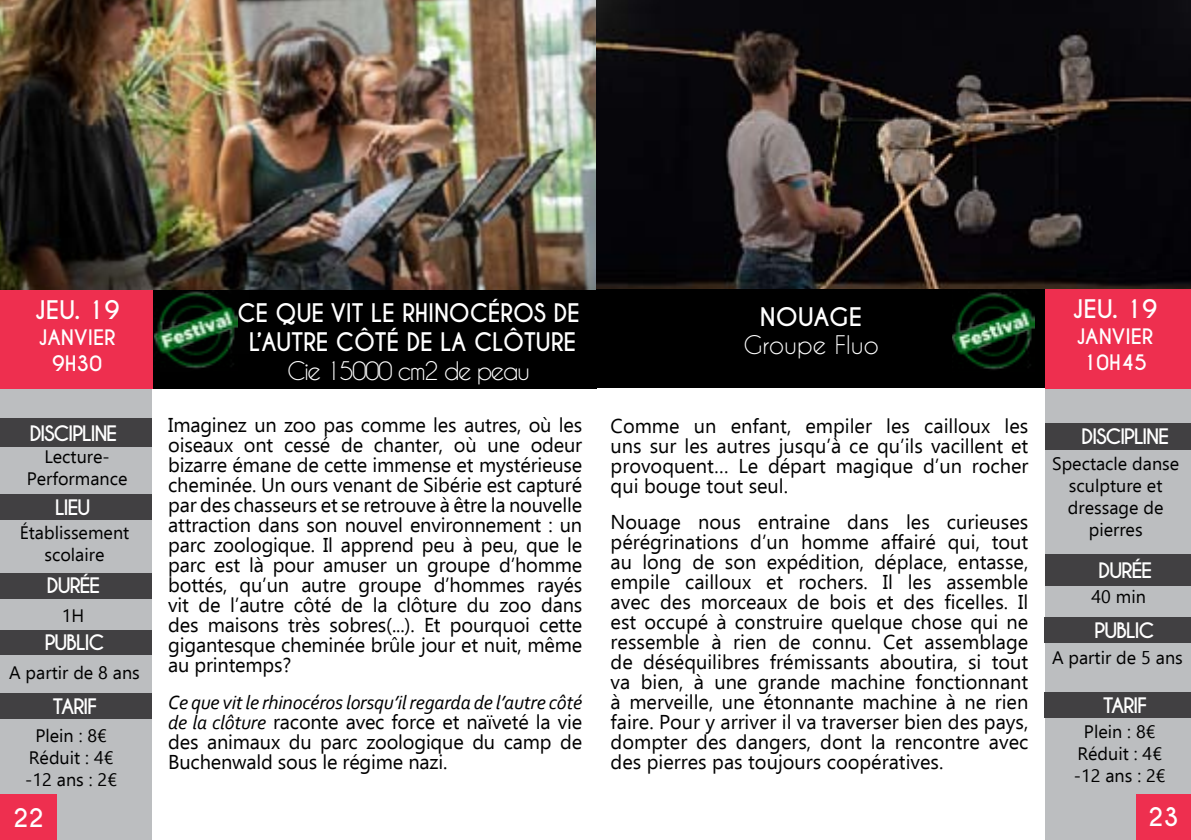
<style>
.page{position:relative;width:1191px;height:840px;background:#fff}
.page>*{position:absolute;margin:0;border:0;box-sizing:border-box;transform-origin:0 0}
.t1{font:700 24px "Caviar Dreams";color:#fff;scale:.95 1}
.t2{font:24px "Caviar Dreams";letter-spacing:-.07em;color:#fff}
.t3{font:700 24px "Caviar Dreams";color:#fff}
.t4{font:20px/20px "Ebrima";letter-spacing:-.005em;color:#000;text-align:justify}
.t5{font:700 20px "Caviar Dreams";letter-spacing:-.07em;color:#fff}
.t6{font:italic 20px "Corbel";letter-spacing:-.01em;color:#000}
.t7{font:700 20px/26px "Caviar Dreams";color:#fff;text-align:center}
.t8{font:18px/22px "Ebrima";color:#000;text-align:center}
.s1{font-family:"Corbel";font-style:italic}
</style>
<div class="page">
<div style="left:0;top:267px;width:152px;height:572px;background:#bcbec0"></div>
<div style="left:1045px;top:282px;width:146px;height:557px;background:#bcbec0"></div>
<div style="left:597px;top:251px;width:448px;height:137px;background:#000"></div>
<div style="left:153px;top:283px;width:444px;height:105px;background:#000"></div>
<div style="left:0;top:794px;width:56px;height:45px;background:#ee2f4f"></div>
<div style="left:1045px;top:288px;width:146px;height:100px;background:#ee2f4f"></div>
<div style="left:1136px;top:794px;width:55px;height:45px;background:#ee2f4f"></div>
<div style="left:1045px;top:422px;width:146px;height:27px;background:#414042"></div>
<div style="left:1044px;top:617px;width:147px;height:24px;background:#414042"></div>
<div style="left:1045px;top:691px;width:146px;height:26px;background:#414042"></div>
<div style="left:0;top:288px;width:152px;height:100px;background:#ee2f4f"></div>
<div style="left:1045px;top:554px;width:146px;height:31px;background:#414042"></div>
<img style="left:0;top:0;width:595px;height:289px">
<img style="left:237px;top:288px;width:11px;height:40px">
<img style="left:155px;top:288px;width:82px;height:81px">
<img style="left:597px;top:0;width:594px;height:288px">
<img style="left:952px;top:292px;width:82px;height:78px">
<div style="left:0;top:418px;width:152px;height:29px;background:#414042"></div>
<div style="left:0;top:630px;width:152px;height:24px;background:#414042"></div>
<div style="left:0;top:693px;width:152px;height:25px;background:#414042"></div>
<div style="left:0;top:572px;width:152px;height:26px;background:#414042"></div>
<div style="left:0;top:494px;width:152px;height:26px;background:#414042"></div>
<p class="t3" style="left:35px;top:296px;width:86px">JEU. 19</p>
<p class="t7" style="left:39px;top:325px;width:78px">JANVIER<br>9H30</p>
<p class="t5" style="left:29px;top:421px;width:89px">DISCIPLINE</p>
<p class="t8" style="left:27px;top:444px;width:102px">Lecture-<br>Performance</p>
<p class="t5" style="left:55px;top:495px;width:37px">LIEU</p>
<p class="t8" style="left:20px;top:521px;width:111px">Établissement scolaire</p>
<p class="t5" style="left:47px;top:573px;width:55px">DURÉE</p>
<p class="t8" style="left:62px;top:604px;width:24px">1H</p>
<p class="t5" style="left:44px;top:630px;width:62px">PUBLIC</p>
<p class="t8" style="left:9px;top:660px;width:132px">A partir de 8 ans</p>
<p class="t5" style="left:53px;top:694px;width:46px">TARIF</p>
<p class="t8" style="left:25px;top:723px;width:93px">Plein : 8€<br>Réduit : 4€ -12 ans : 2€</p>
<p class="t3" style="left:13px;top:802px;width:32px">22</p>
<p class="t1" style="left:237px;top:298px;width:58px">CE QUE</p>
<p class="t1" style="left:331px;top:298px;width:119px">VIT LE RHINOCÉROS</p>
<p class="t1" style="left:553px;top:298px;width:14px">DE</p>
<p class="t1" style="left:249px;top:327px;width:29px">L’AUTRE</p>
<p class="t1" style="left:336px;top:327px;width:213px">CÔTÉ DE LA CLÔTURE</p>
<p class="t2" style="left:287px;top:356px;width:244px">Cie 15000 cm2 de peau</p>
<p class="t4" style="left:168px;top:414px;width:415px">Imaginez un zoo pas comme les autres, où les oiseaux ont cessé de chanter, où une odeur bizarre émane de cette immense et mystérieuse cheminée. Un ours venant de Sibérie est capturé par des chasseurs et se retrouve à être la nouvelle attraction dans son nouvel environnement : un parc zoologique. Il apprend peu à peu, que le parc est là pour amuser un groupe d’homme bottés, qu’un autre groupe d’hommes rayés vit de l’autre côté de la clôture du zoo dans des maisons très sobres(...). Et pourquoi cette gigantesque cheminée brûle jour et nuit, même au printemps?</p>
<p class="t6" style="left:168px;top:689px;width:415px">Ce que vit le rhinocéros lorsqu’il regarda de l’autre côté</p>
<p class="t4" style="left:168px;top:710px;width:415px"><span class="s1">de la clôture</span> raconte avec force et naïveté la vie des animaux du parc zoologique du camp de Buchenwald sous le régime nazi.</p>
<p class="t3" style="left:760px;top:302px;width:34px">NOUAGE</p>
<p class="t2" style="left:743px;top:331px;width:137px">Groupe Fluo</p>
<p class="t4" style="left:610px;top:414px;width:419px">Comme un enfant, empiler les cailloux les uns sur les autres jusqu’à ce qu’ils vacillent et provoquent… Le départ magique d’un rocher qui bouge tout seul.</p>
<p class="t4" style="left:610px;top:510px;width:419px">Nouage nous entraine dans les curieuses pérégrinations d’un homme affairé qui, tout au long de son expédition, déplace, entasse, empile cailloux et rochers. Il les assemble avec des morceaux de bois et des ficelles. Il est occupé à construire quelque chose qui ne ressemble à rien de connu. Cet assemblage de déséquilibres frémissants aboutira, si tout va bien, à une grande machine fonctionnant à merveille, une étonnante machine à ne rien faire. Pour y arriver il va traverser bien des pays, dompter des dangers, dont la rencontre avec des pierres pas toujours coopératives.</p>
<p class="t3" style="left:1072px;top:294px;width:86px">JEU. 19</p>
<p class="t7" style="left:1076px;top:323px;width:78px">JANVIER<br>10H45</p>
<p class="t5" style="left:1081px;top:424px;width:89px">DISCIPLINE</p>
<p class="t8" style="left:1052px;top:452px;width:129px">Spectacle danse sculpture et dressage de pierres</p>
<p class="t5" style="left:1098px;top:557px;width:55px">DURÉE</p>
<p class="t8" style="left:1091px;top:584px;width:56px">40 min</p>
<p class="t5" style="left:1094px;top:617px;width:62px">PUBLIC</p>
<p class="t8" style="left:1052px;top:646px;width:132px">A partir de 5 ans</p>
<p class="t5" style="left:1103px;top:692px;width:46px">TARIF</p>
<p class="t8" style="left:1073px;top:719px;width:93px">Plein : 8€<br>Réduit : 4€ -12 ans : 2€</p>
<p class="t3" style="left:1148px;top:801px;width:32px">23</p>
</div>
